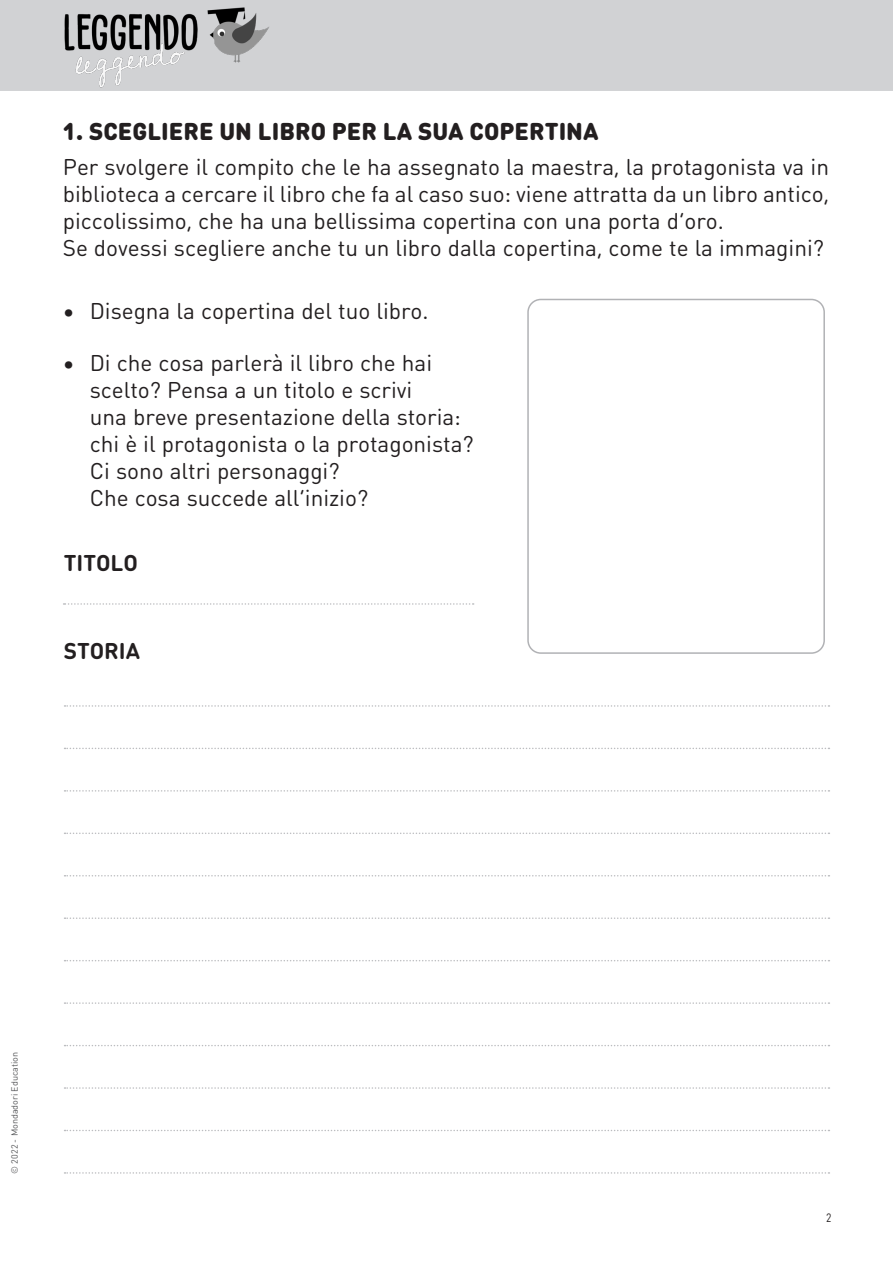
<style>
.page{position:relative;width:893px;height:1263px;background:#fff}
.page>*{position:absolute;margin:0;border:0;box-sizing:border-box;transform-origin:0 0}
.t1{font:900 24px "DIN Round Pro";color:#231f20}
.t2{font:22.5px/27px "DIN Round Pro";color:#231f20}
.t3{font:700 22.5px "DIN Round Pro";color:#231f20}
.t4{font:12px "DIN Round Pro";color:#231f20;scale:.85 1}
.t5{font:9px "DIN Round Pro";color:#57585a}
</style>
<div class="page">
<div style="left:0;top:0;width:893px;height:91px;background:#d1d2d4"></div>
<img style="left:206px;top:7px;width:64px;height:57px">
<img style="left:64px;top:12px;width:134px;height:76px">
<svg style="left:65px;top:832px;width:764px;height:2px"></svg>
<svg style="left:65px;top:875px;width:764px;height:1px"></svg>
<svg style="left:65px;top:917px;width:764px;height:2px"></svg>
<svg style="left:65px;top:960px;width:764px;height:1px"></svg>
<svg style="left:65px;top:1002px;width:764px;height:2px"></svg>
<svg style="left:65px;top:1045px;width:764px;height:1px"></svg>
<svg style="left:65px;top:1087px;width:764px;height:2px"></svg>
<svg style="left:65px;top:1130px;width:764px;height:1px"></svg>
<svg style="left:65px;top:1172px;width:764px;height:2px"></svg>
<svg style="left:65px;top:705px;width:764px;height:2px"></svg>
<svg style="left:65px;top:748px;width:764px;height:1px"></svg>
<svg style="left:65px;top:790px;width:764px;height:2px"></svg>
<svg style="left:64px;top:603px;width:410px;height:2px"></svg>
<div style="left:527px;top:299px;width:298px;height:355px;border:2px solid #b1b2b5;border-radius:13px"></div>
<p class="t1" style="left:63px;top:113px;width:537px">1. SCEGLIERE UN LIBRO PER LA SUA COPERTINA</p>
<p class="t2" style="left:63px;top:153px;width:768px">Per svolgere il compito che le ha assegnato la maestra, la protagonista va in biblioteca a cercare il libro che fa al caso suo: viene attratta da un libro antico, piccolissimo, che ha una bellissima copertina con una porta d’oro.<br>Se dovessi scegliere anche tu un libro dalla copertina, come te la immagini?</p>
<p class="t2" style="left:63px;top:296px;width:367px">• Disegna la copertina del tuo libro.</p>
<p class="t2" style="left:90px;top:349px;width:385px;text-indent:-27px">• Di che cosa parlerà il libro che hai scelto? Pensa a un titolo e scrivi<br>una breve presentazione della storia: chi è il protagonista o la protagonista?<br>Ci sono altri personaggi?<br>Che cosa succede all’inizio?</p>
<p class="t3" style="left:64px;top:548px;width:76px">TITOLO</p>
<p class="t3" style="left:64px;top:636px;width:78px">STORIA</p>
<p class="t5" style="left:8px;top:1174px;width:123px;rotate:-90deg">© 2022 - Mondadori Education</p>
<p class="t4" style="left:826px;top:1210px;width:8px">2</p>
</div>
